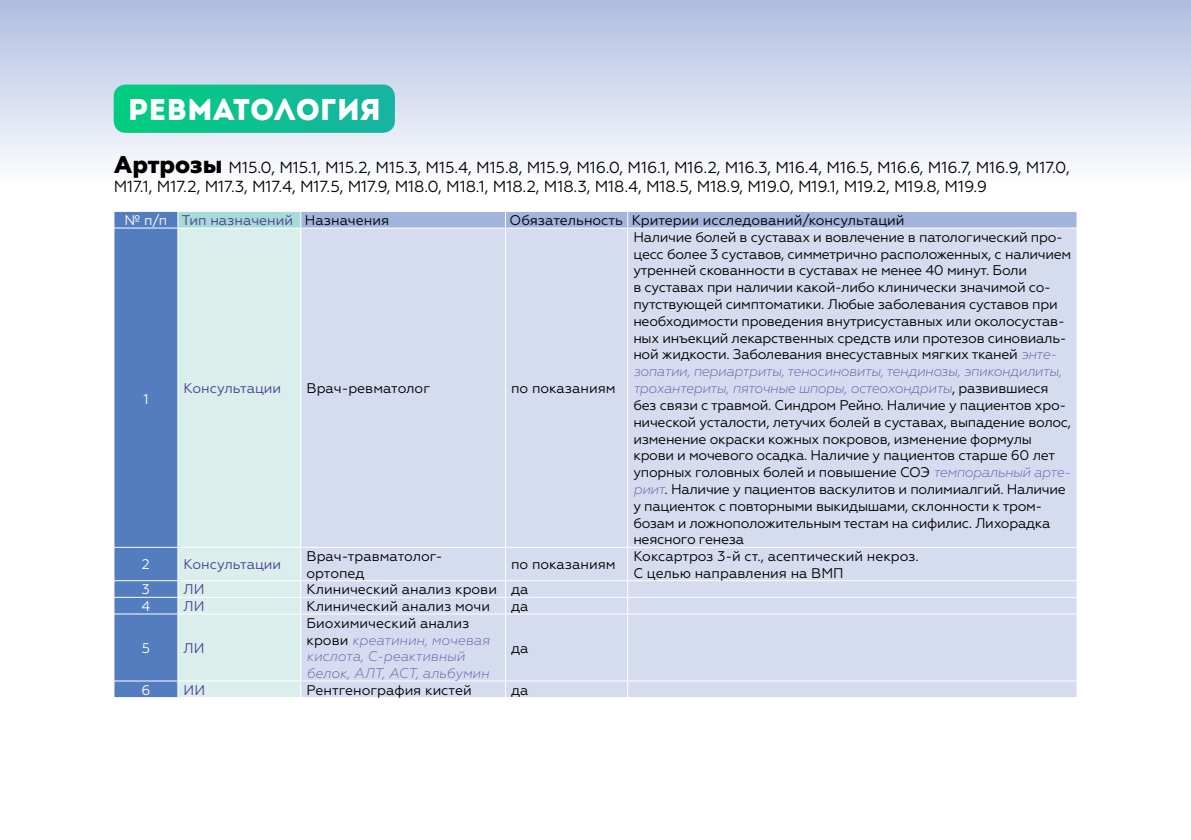
<style>
.page{position:relative;width:1191px;height:840px;background:#fff}
.page>*{position:absolute;margin:0;border:0;box-sizing:border-box;transform-origin:0 0}
.t1{font:30px "Intro";color:#fff}
.t2{font:16px/19.2px "Geometria";color:#000}
.t3{font:14px/16.8px "Geometria";letter-spacing:-.02em;color:#000}
.t4{font:14px/16.8px "Geometria";color:#000}
.t5{font:italic 300 14px/16.8px "Geometria";color:#6a5ba7}
.t6{font:14px "Geometria";color:#4e3c97}
.t7{font:14px "Geometria";color:#fff}
.s1{font-weight:800;font-size:24px}
.s2{font-weight:300;font-style:italic;color:#6a5ba7}
.s3{font-weight:400;font-style:normal;color:#000}
</style>
<div class="page">
<div style="left:0;top:0;width:1191px;height:187px;background:linear-gradient(to bottom,#aebde0,#fefefe)"></div>
<div style="left:178px;top:211px;width:123px;height:17px;background:#a7dbd7"></div>
<div style="left:178px;top:228px;width:122px;height:469px;background:#daefec"></div>
<div style="left:301px;top:228px;width:775px;height:469px;background:#d6dcef"></div>
<hr style="left:178px;top:227px;width:123px;height:1px;background:#fff">
<hr style="left:505px;top:228px;width:1px;height:318px;background:#fff">
<hr style="left:627px;top:228px;width:1px;height:318px;background:#fff">
<hr style="left:178px;top:546px;width:123px;height:1px;background:#fff">
<hr style="left:301px;top:546px;width:204px;height:1px;background:#fff">
<hr style="left:505px;top:546px;width:122px;height:1px;background:#fff">
<hr style="left:505px;top:547px;width:1px;height:33px;background:#fff">
<hr style="left:627px;top:546px;width:449px;height:1px;background:#fff">
<hr style="left:627px;top:547px;width:1px;height:33px;background:#fff">
<hr style="left:178px;top:580px;width:123px;height:1px;background:#fff">
<hr style="left:301px;top:580px;width:204px;height:1px;background:#fff">
<hr style="left:505px;top:580px;width:122px;height:1px;background:#fff">
<hr style="left:627px;top:580px;width:449px;height:1px;background:#fff">
<hr style="left:178px;top:596px;width:123px;height:1px;background:#fff">
<hr style="left:301px;top:596px;width:204px;height:1px;background:#fff">
<svg style="left:300px;top:581px;width:1px;height:32px"></svg>
<hr style="left:505px;top:596px;width:122px;height:1px;background:#fff">
<svg style="left:505px;top:581px;width:1px;height:32px"></svg>
<hr style="left:627px;top:596px;width:449px;height:1px;background:#fff">
<svg style="left:627px;top:581px;width:1px;height:32px"></svg>
<hr style="left:178px;top:613px;width:123px;height:1px;background:#fff">
<hr style="left:301px;top:613px;width:204px;height:1px;background:#fff">
<hr style="left:505px;top:613px;width:122px;height:1px;background:#fff">
<hr style="left:505px;top:614px;width:1px;height:66px;background:#fff">
<hr style="left:627px;top:613px;width:449px;height:1px;background:#fff">
<hr style="left:627px;top:614px;width:1px;height:66px;background:#fff">
<hr style="left:178px;top:680px;width:123px;height:1px;background:#fff">
<div style="left:114px;top:211px;width:64px;height:486px;background:#547dbf"></div>
<hr style="left:301px;top:680px;width:204px;height:1px;background:#fff">
<svg style="left:300px;top:681px;width:1px;height:16px"></svg>
<hr style="left:505px;top:680px;width:122px;height:1px;background:#fff">
<svg style="left:505px;top:681px;width:1px;height:16px"></svg>
<hr style="left:627px;top:680px;width:449px;height:1px;background:#fff">
<svg style="left:627px;top:681px;width:1px;height:16px"></svg>
<hr style="left:178px;top:211px;width:123px;height:1px;background:#fff">
<svg style="left:300px;top:211px;width:777px;height:17px;background:#aab9de"></svg>
<svg style="left:1076px;top:580px;width:1px;height:33px"></svg>
<svg style="left:1076px;top:680px;width:1px;height:17px"></svg>
<svg style="left:114px;top:84px;width:281px;height:49px;background:#11c092"></svg>
<p class="t1" style="left:128px;top:91px;width:255px">РЕВМАТОЛОГИЯ</p>
<p class="t2" style="left:114px;top:157px;width:957px"><span class="s1">Артрозы</span> M15.0, M15.1, М15.2, M15.3, M15.4, M15.8, M15.9, M16.0, M16.1, M16.2, M16.3, M16.4, M16.5, M16.6, M16.7, M16.9, M17.0,<br>M17.1, M17.2, M17.3, M17.4, M17.5, M17.9, M18.0, M18.1, M18.2, M18.3, M18.4, M18.5, M18.9, M19.0, M19.1, M19.2, M19.8, M19.9</p>
<p class="t7" style="left:125px;top:212px;width:44px">№ п/п</p>
<p class="t6" style="left:182px;top:212px;width:113px">Тип назначений</p>
<p class="t4" style="left:305px;top:212px;width:86px">Назначения</p>
<p class="t4" style="left:509px;top:212px;width:115px">Обязательность</p>
<p class="t4" style="left:631px;top:212px;width:274px">Критерии исследований/консультаций</p>
<p class="t7" style="left:143px;top:391px;width:7px">1</p>
<p class="t6" style="left:184px;top:380px;width:99px">Консультации</p>
<p class="t4" style="left:306px;top:379px;width:125px">Врач-ревматолог</p>
<p class="t4" style="left:511px;top:379px;width:106px">по показаниям</p>
<p class="t3" style="left:633px;top:228px;width:439px">Наличие болей в суставах и вовлечение в патологический про&shy;цесс более 3 суставов, симметрично расположенных, с наличием утренней скованности в суставах не менее 40 минут. Боли<br>в суставах при наличии какой-либо клинически значимой со&shy;путствующей симптоматики. Любые заболевания суставов при необходимости проведения внутрисуставных или околосустав&shy;ных инъекций лекарственных средств или протезов синовиаль&shy;ной жидкости. Заболевания внесуставных мягких тканей <span class="s2">энте&shy;зопатии, периартриты, теносиновиты, тендинозы, эпикондилиты, трохантериты, пяточные шпоры, остеохондриты</span>, развившиеся без связи с травмой. Синдром Рейно. Наличие у пациентов хро&shy;нической усталости, летучих болей в суставах, выпадение волос, изменение окраски кожных покровов, изменение формулы крови и мочевого осадка. Наличие у пациентов старше 60 лет упорных головных болей и повышение СОЭ <span class="s2">темпоральный арте&shy;риит</span>. Наличие у пациентов васкулитов и полимиалгий. Наличие у пациенток с повторными выкидышами, склонности к тром&shy;бозам и ложноположительным тестам на сифилис. Лихорадка неясного генеза</p>
<p class="t7" style="left:142px;top:556px;width:10px">2</p>
<p class="t6" style="left:184px;top:556px;width:99px">Консультации</p>
<p class="t4" style="left:306px;top:547px;width:138px">Врач-травматолог&shy;ортопед</p>
<p class="t4" style="left:511px;top:556px;width:106px">по показаниям</p>
<p class="t4" style="left:633px;top:547px;width:287px">Коксартроз 3-й ст., асептический некроз.<br>С целью направления на ВМП</p>
<p class="t7" style="left:142px;top:581px;width:9px">3</p>
<p class="t6" style="left:184px;top:581px;width:22px">ЛИ</p>
<p class="t4" style="left:306px;top:581px;width:192px">Клинический анализ крови</p>
<p class="t3" style="left:511px;top:581px;width:19px">да</p>
<p class="t7" style="left:141px;top:597px;width:10px">4</p>
<p class="t6" style="left:184px;top:597px;width:22px">ЛИ</p>
<p class="t4" style="left:306px;top:597px;width:185px">Клинический анализ мочи</p>
<p class="t3" style="left:511px;top:597px;width:19px">да</p>
<p class="t7" style="left:142px;top:639px;width:10px">5</p>
<p class="t6" style="left:184px;top:639px;width:22px">ЛИ</p>
<p class="t5" style="left:306px;top:614px;width:185px"><span class="s3">Биохимический анализ крови</span> креатинин, мочевая кислота, С-реактивный белок, АЛТ, АСТ, альбумин</p>
<p class="t3" style="left:511px;top:639px;width:19px">да</p>
<p class="t7" style="left:141px;top:681px;width:10px">6</p>
<p class="t6" style="left:184px;top:681px;width:23px">ИИ</p>
<p class="t4" style="left:306px;top:681px;width:167px">Рентгенография кистей</p>
<p class="t3" style="left:511px;top:681px;width:19px">да</p>
</div>
